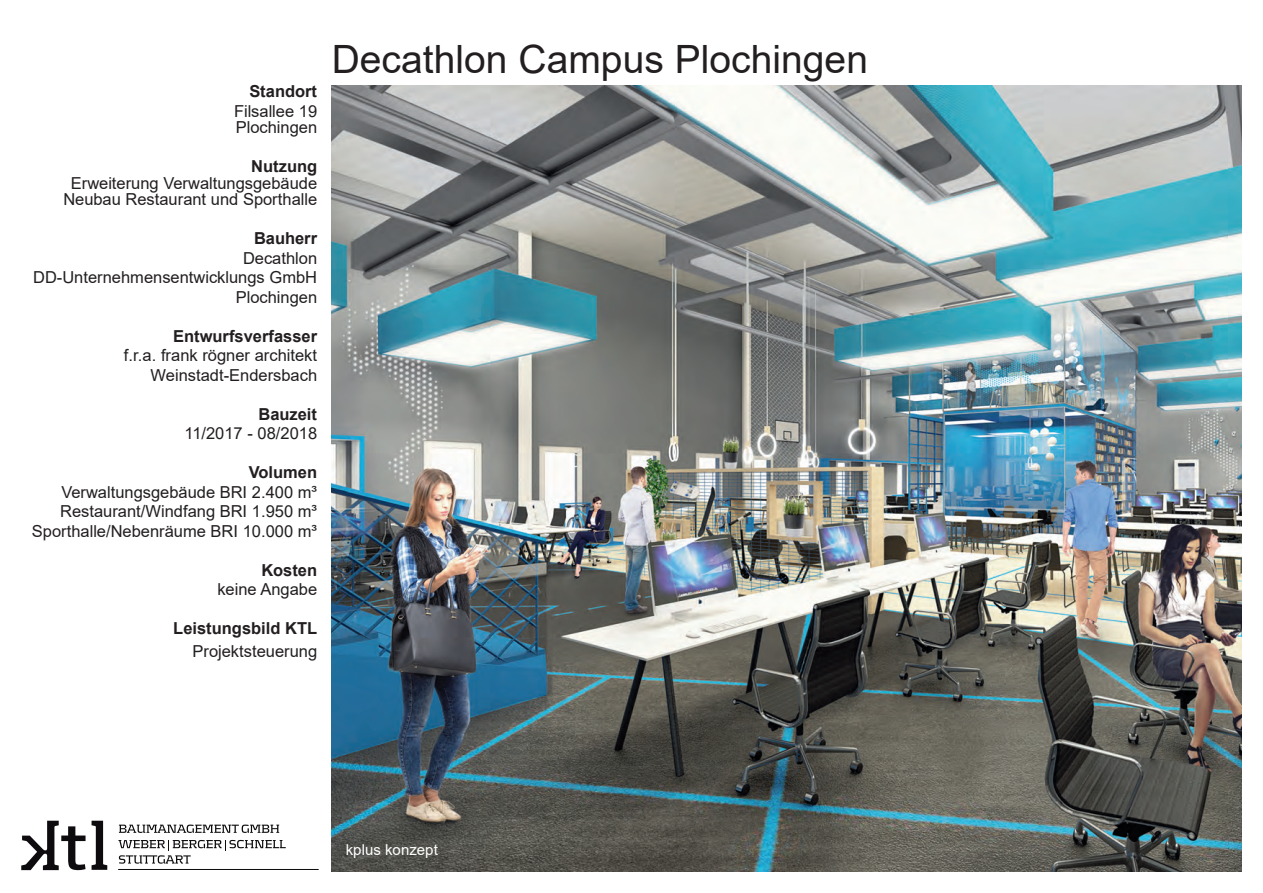
<style>
.page{position:relative;width:1263px;height:893px;background:#fff}
.page>*{position:absolute;margin:0;border:0;box-sizing:border-box;transform-origin:0 0}
.t1{font:39px "Arial";color:#231f20}
.t2{font:16.5px/19.5px "Arial";color:#231f20;text-align:right}
.t3{font:700 16.5px "Arial";color:#231f20}
.t4{font:15px "Arial";letter-spacing:.005em;color:#fff}
</style>
<div class="page">
<svg style="left:119px;top:824px;width:160px;height:9px"></svg>
<svg style="left:118px;top:840px;width:168px;height:24px"></svg>
<svg style="left:92px;top:821px;width:15px;height:49px"></svg>
<svg style="left:21px;top:821px;width:65px;height:49px"></svg>
<hr style="left:118px;top:869px;width:201px;height:1px;background:#0e0b0e">
<img style="left:332px;top:85px;width:910px;height:787px">
<p class="t3" style="left:249px;top:82px;width:69px">Standort</p>
<p class="t2" style="left:234px;top:103px;width:85px;line-height:16.5px;text-align:left">Filsallee 19<br>Plochingen</p>
<p class="t3" style="left:251px;top:157px;width:67px">Nutzung</p>
<p class="t2" style="left:63px;top:175px;width:255px;line-height:16.5px;text-align:center">Erweiterung Verwaltungsgebäude<br>Neubau Restaurant und Sporthalle</p>
<p class="t3" style="left:254px;top:229px;width:65px">Bauherr</p>
<p class="t2" style="left:33px;top:248px;width:286px">Decathlon<br>DD-Unternehmensentwicklungs GmbH<br>Plochingen</p>
<p class="t3" style="left:173px;top:327px;width:145px">Entwurfsverfasser</p>
<p class="t2" style="left:124px;top:346px;width:195px">f.r.a. frank rögner architekt<br>Weinstadt-Endersbach</p>
<p class="t3" style="left:258px;top:405px;width:60px">Bauzeit</p>
<p class="t2" style="left:184px;top:424px;width:134px">11/2017 - 08/2018</p>
<p class="t3" style="left:249px;top:463px;width:70px">Volumen</p>
<p class="t2" style="left:32px;top:482px;width:287px">Verwaltungsgebäude BRI 2.400 m³<br>Restaurant/Windfang BRI 1.950 m³<br>Sporthalle/Nebenräume BRI 10.000 m³</p>
<p class="t3" style="left:261px;top:561px;width:57px">Kosten</p>
<p class="t2" style="left:217px;top:580px;width:101px">keine Angabe</p>
<p class="t3" style="left:173px;top:619px;width:145px">Leistungsbild KTL</p>
<p class="t2" style="left:192px;top:641px;width:126px">Projektsteuerung</p>
<h1 class="t1" style="left:332px;top:38px;width:538px">Decathlon Campus Plochingen</h1>
<p class="t4" style="left:346px;top:841px;width:94px">kplus konzept</p>
</div>
